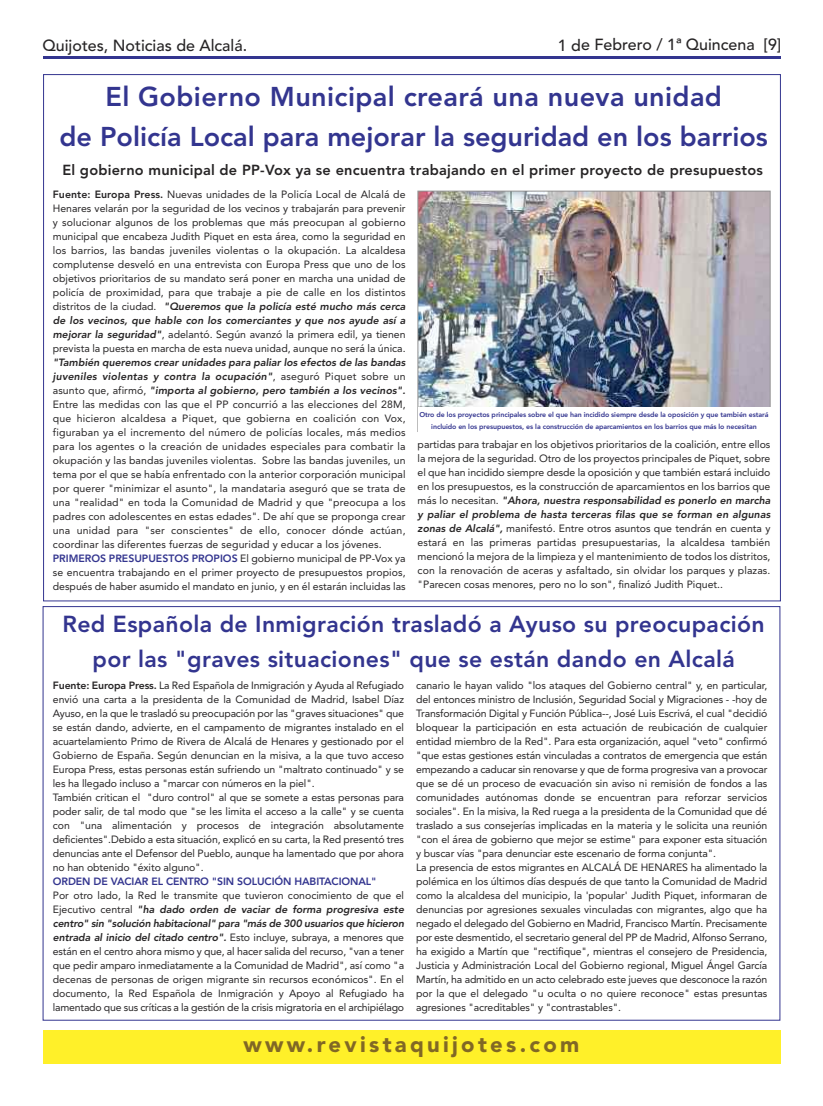
<style>
.page{position:relative;width:823px;height:1106px;background:#fff}
.page>*{position:absolute;margin:0;border:0;box-sizing:border-box;transform-origin:0 0}
.t1{font:800 27px/40px "Avenir";color:#33358f;text-align:center}
.t2{font:800 23px/34.6px "Avenir";letter-spacing:.015em;color:#33358f;text-align:center}
.t3{font:900 22px "Avenir";letter-spacing:.15em;color:#816825}
.t4{font:500 16px "Avenir";color:#272526}
.t5{font:800 14.5px "Avenir";letter-spacing:.015em;color:#272526}
.t6{font:10.5px/14px "Avenir";letter-spacing:-.01em;color:#272526;text-align:justify}
.t7{font:10.5px/14px "Avenir";letter-spacing:.01em;color:#272526}
.t8{font:800 10.5px "Avenir";letter-spacing:-.01em;color:#33358f}
.t9{font:800 7px/12.4px "Avenir";letter-spacing:-.01em;color:#33358f;text-align:center}
.s1{font-weight:800}
.s2{font-weight:800;font-style:italic}
.s3{font-weight:800;color:#33358f}
</style>
<div class="page">
<div style="left:43px;top:1030px;width:737px;height:33px;background:#fff029"></div>
<hr style="left:43px;top:56px;width:737px;height:3px;background:#33358f">
<img style="left:419px;top:193px;width:349px;height:214px">
<h3 class="t4" style="left:43px;top:32px;width:206px">Quijotes, Noticias de Alcalá.</h3>
<h3 class="t4" style="left:557px;top:31px;width:225px">1 de Febrero / 1ª Quincena [9]</h3>
<h1 class="t1" style="left:59px;top:76px;width:709px">El Gobierno Municipal creará una nueva unidad<br>de Policía Local para mejorar la seguridad en los barrios</h1>
<h3 class="t5" style="left:62px;top:158px;width:701px">El gobierno municipal de PP-Vox ya se encuentra trabajando en el primer proyecto de presupuestos</h3>
<p class="t6" style="left:53px;top:186px;width:354px"><span class="s1">Fuente: Europa Press.</span> Nuevas unidades de la Policía Local de Alcalá de Henares velarán por la seguridad de los vecinos y trabajarán para prevenir y solucionar algunos de los problemas que más preocupan al gobierno municipal que encabeza Judith Piquet en esta área, como la seguridad en los barrios, las bandas juveniles violentas o la okupación. La alcaldesa complutense desveló en una entrevista con Europa Press que uno de los objetivos prioritarios de su mandato será poner en marcha una unidad de policía de proximidad, para que trabaje a pie de calle en los distintos distritos de la ciudad. <span class="s2">"Queremos que la policía esté mucho más cerca de los vecinos, que hable con los comerciantes y que nos ayude así a mejorar la seguridad"</span>, adelantó. Según avanzó la primera edil, ya tienen prevista la puesta en marcha de esta nueva unidad, aunque no será la única.</p>
<p class="t7" style="left:53px;top:354px;width:354px"><span class="s2">"También queremos crear unidades para paliar los efectos de las bandas juveniles violentas y contra la ocupación"</span>, aseguró Piquet sobre un asunto que, afirmó, <span class="s2">"importa al gobierno, pero también a los vecinos".<br></span>Entre las medidas con las que el PP concurrió a las elecciones del 28M, que hicieron alcaldesa a Piquet, que gobierna en coalición con Vox, figuraban ya el incremento del número de policías locales, más medios para los agentes o la creación de unidades especiales para combatir la okupación y las bandas juveniles violentas. Sobre las bandas juveniles, un tema por el que se había enfrentado con la anterior corporación municipal por querer "minimizar el asunto", la mandataria aseguró que se trata de una "realidad" en toda la Comunidad de Madrid y que "preocupa a los padres con adolescentes en estas edades". De ahí que se proponga crear una unidad para "ser conscientes" de ello, conocer dónde actúan, coordinar las diferentes fuerzas de seguridad y educar a los jóvenes.<br><span class="s3">PRIMEROS PRESUPUESTOS PROPIOS</span> El gobierno municipal de PP-Vox ya se encuentra trabajando en el primer proyecto de presupuestos propios, después de haber asumido el mandato en junio, y en él estarán incluidas las</p>
<p class="t9" style="left:419px;top:408px;width:350px">Otro de los proyectos principales sobre el que han incidido siempre desde la oposición y que también estará incluido en los presupuestos, es la construcción de aparcamientos en los barrios que más lo necesitan</p>
<p class="t6" style="left:417px;top:437px;width:354px">partidas para trabajar en los objetivos prioritarios de la coalición, entre ellos la mejora de la seguridad. Otro de los proyectos principales de Piquet, sobre el que han incidido siempre desde la oposición y que también estará incluido en los presupuestos, es la construcción de aparcamientos en los barrios que más lo necesitan. <span class="s2">"Ahora, nuestra responsabilidad es ponerlo en marcha y paliar el problema de hasta terceras filas que se forman en algunas zonas de Alcalá",</span> manifestó. Entre otros asuntos que tendrán en cuenta y estará en las primeras partidas presupuestarias, la alcaldesa también mencionó la mejora de la limpieza y el mantenimiento de todos los distritos, con la renovación de aceras y asfaltado, sin olvidar los parques y plazas. "Parecen cosas menores, pero no lo son", finalizó Judith Piquet..</p>
<h2 class="t2" style="left:62px;top:607px;width:703px">Red Española de Inmigración trasladó a Ayuso su preocupación por las "graves situaciones" que se están dando en Alcalá</h2>
<p class="t6" style="left:53px;top:678px;width:352px;text-align:left"><span class="s1">Fuente: Europa Press.</span> La Red Española de Inmigración y Ayuda al Refugiado envió una carta a la presidenta de la Comunidad de Madrid, Isabel Díaz Ayuso, en la que le trasladó su preocupación por las "graves situaciones" que se están dando, advierte, en el campamento de migrantes instalado en el acuartelamiento Primo de Rivera de Alcalá de Henares y gestionado por el Gobierno de España. Según denuncian en la misiva, a la que tuvo acceso Europa Press, estas personas están sufriendo un "maltrato continuado" y se les ha llegado incluso a "marcar con números en la piel".<br>También critican el "duro control" al que se somete a estas personas para poder salir, de tal modo que "se les limita el acceso a la calle" y se cuenta con "una alimentación y procesos de integración absolutamente deficientes".Debido a esta situación, explicó en su carta, la Red presentó tres denuncias ante el Defensor del Pueblo, aunque ha lamentado que por ahora no han obtenido "éxito alguno".</p>
<p class="t8" style="left:53px;top:873px;width:325px">ORDEN DE VACIAR EL CENTRO "SIN SOLUCIÓN HABITACIONAL"</p>
<p class="t6" style="left:53px;top:888px;width:352px">Por otro lado, la Red le transmite que tuvieron conocimiento de que el Ejecutivo central <span class="s2">"ha dado orden de vaciar de forma progresiva este centro" sin "solución habitacional" para "más de 300 usuarios que hicieron entrada al inicio del citado centro".</span> Esto incluye, subraya, a menores que están en el centro ahora mismo y que, al hacer salida del recurso, "van a tener que pedir amparo inmediatamente a la Comunidad de Madrid", así como "a decenas de personas de origen migrante sin recursos económicos". En el documento, la Red Española de Inmigración y Apoyo al Refugiado ha lamentado que sus críticas a la gestión de la crisis migratoria en el archipiélago</p>
<p class="t6" style="left:416px;top:678px;width:352px;text-align:left">canario le hayan valido "los ataques del Gobierno central" y, en particular, del entonces ministro de Inclusión, Seguridad Social y Migraciones - -hoy de Transformación Digital y Función Pública--, José Luis Escrivá, el cual "decidió bloquear la participación en esta actuación de reubicación de cualquier entidad miembro de la Red". Para esta organización, aquel "veto" confirmó "que estas gestiones están vinculadas a contratos de emergencia que están empezando a caducar sin renovarse y que de forma progresiva van a provocar que se dé un proceso de evacuación sin aviso ni remisión de fondos a las comunidades autónomas donde se encuentran para reforzar servicios sociales". En la misiva, la Red ruega a la presidenta de la Comunidad que dé traslado a sus consejerías implicadas en la materia y le solicita una reunión "con el área de gobierno que mejor se estime" para exponer esta situación y buscar vías "para denunciar este escenario de forma conjunta".<br>La presencia de estos migrantes en ALCALÁ DE HENARES ha alimentado la polémica en los últimos días después de que tanto la Comunidad de Madrid como la alcaldesa del municipio, la 'popular' Judith Piquet, informaran de denuncias por agresiones sexuales vinculadas con migrantes, algo que ha negado el delegado del Gobierno en Madrid, Francisco Martín. Precisamente por este desmentido, el secretario general del PP de Madrid, Alfonso Serrano, ha exigido a Martín que "rectifique", mientras el consejero de Presidencia, Justicia y Administración Local del Gobierno regional, Miguel Ángel García Martín, ha admitido en un acto celebrado este jueves que desconoce la razón por la que el delegado "u oculta o no quiere reconoce" estas presuntas agresiones "acreditables" y "contrastables".</p>
<h3 class="t3" style="left:243px;top:1025px;width:337px">www.revistaquijotes.com</h3>
</div>
